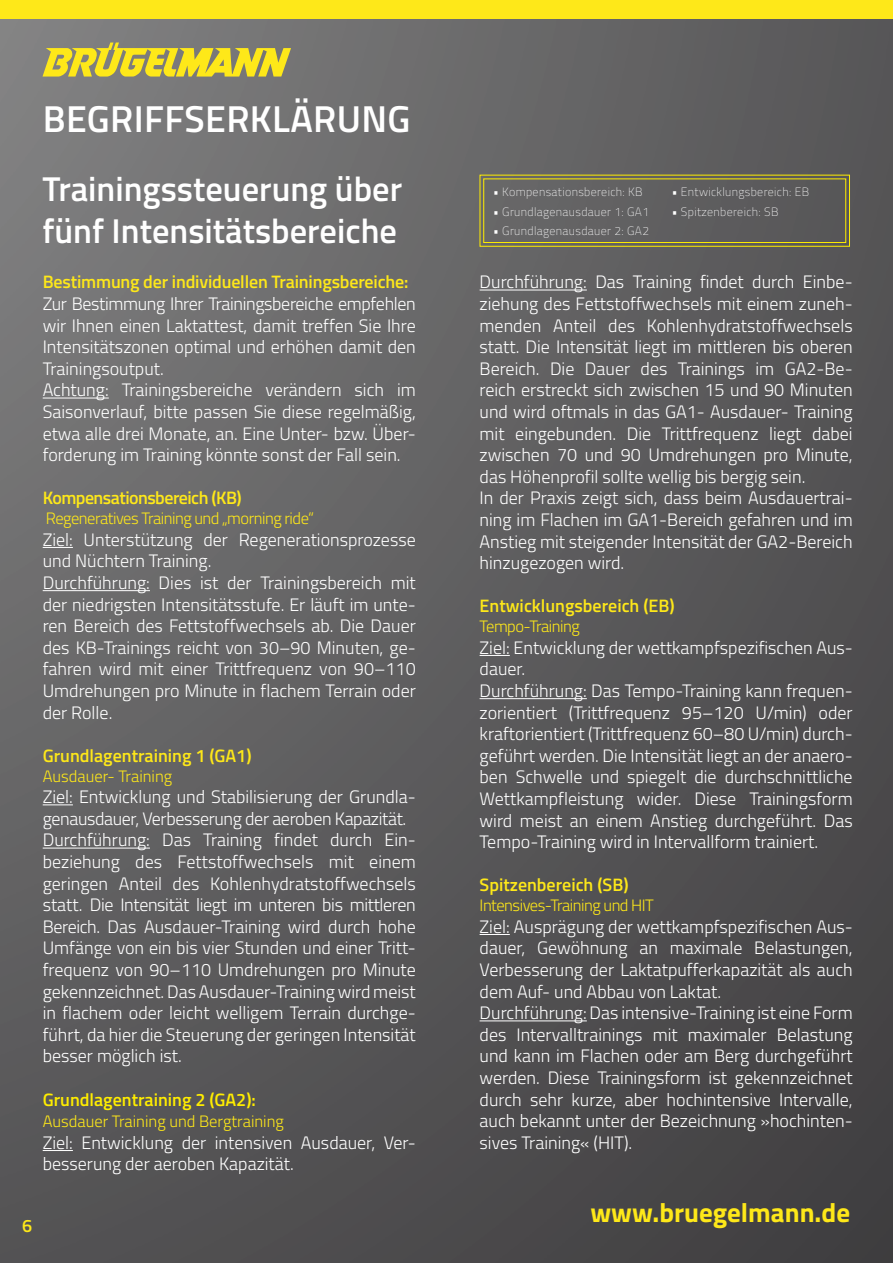
<style>
.page{position:relative;width:893px;height:1263px;background:#fff}
.page>*{position:absolute;margin:0;border:0;box-sizing:border-box;transform-origin:0 0}
.t1{font:600 37.5px "Titillium Web";letter-spacing:.01em;color:#fff}
.t2{font:600 34.5px/41.4px "Titillium Web";color:#fff}
.t3{font:700 27px "Titillium Web";color:#fee819}
.t4{font:300 18px/21.6px "Titillium Web";color:#fff}
.t5{font:600 18px "Titillium Web";letter-spacing:-.01em;color:#fee819}
.t6{font:600 18px "Titillium Web";color:#ffed00}
.t7{font:600 18px "Titillium Web";letter-spacing:-.03em;color:#fee819}
.t8{font:300 16.5px "Titillium Web";letter-spacing:-.03em;color:#fee819}
.t9{font:300 16.5px "Titillium Web";color:#fee819}
.t10{font:100 12px "Titillium Web";letter-spacing:.03em;color:#fff}
</style>
<div class="page">
<img style="left:0;top:18px;width:893px;height:1245px">
<div style="left:0;top:0;width:893px;height:18px;background:#fee819"></div>
<svg style="left:479px;top:174px;width:371px;height:73px;background:#65635c"></svg>
<div style="left:483px;top:178px;width:363px;height:65px;border:1px solid #ffed00"></div>
<hr style="left:43px;top:398px;width:66px;height:1px;background:#fff">
<hr style="left:43px;top:547px;width:30px;height:1px;background:#fff">
<hr style="left:43px;top:590px;width:107px;height:1px;background:#fff">
<hr style="left:43px;top:805px;width:30px;height:1px;background:#fff">
<hr style="left:43px;top:848px;width:107px;height:1px;background:#fff">
<hr style="left:43px;top:1150px;width:30px;height:1px;background:#fff">
<hr style="left:480px;top:290px;width:107px;height:1px;background:#fff">
<hr style="left:480px;top:655px;width:30px;height:1px;background:#fff">
<hr style="left:480px;top:698px;width:107px;height:1px;background:#fff">
<hr style="left:480px;top:934px;width:30px;height:1px;background:#fff">
<hr style="left:480px;top:1021px;width:107px;height:1px;background:#fff">
<svg style="left:43px;top:43px;width:248px;height:34px;background:#c7ba41"></svg>
<h1 class="t1" style="left:43px;top:90px;width:369px">BEGRIFFSERKLÄRUNG</h1>
<h2 class="t2" style="left:43px;top:167px;width:361px">Trainingssteuerung über fünf Intensitätsbereiche</h2>
<p class="t10" style="left:493px;top:184px;width:151px">• Kompensationsbereich: KB</p>
<p class="t10" style="left:493px;top:203px;width:158px">• Grundlagenausdauer 1: GA1</p>
<p class="t10" style="left:493px;top:223px;width:158px">• Grundlagenausdauer 2: GA2</p>
<p class="t10" style="left:672px;top:184px;width:139px">• Entwicklungsbereich: EB</p>
<p class="t10" style="left:672px;top:203px;width:108px">• Spitzenbereich: SB</p>
<p class="t5" style="left:43px;top:268px;width:367px">Bestimmung der individuellen Trainingsbereiche:</p>
<p class="t4" style="left:43px;top:292px;width:375px">Zur Bestimmung Ihrer Trainingsbereiche empfehlen wir Ihnen einen Laktattest, damit treffen Sie Ihre Intensitätszonen optimal und erhöhen damit den Trainingsoutput.<br>Achtung: Trainingsbereiche verändern sich im Saisonverlauf, bitte passen Sie diese regelmäßig, etwa alle drei Monate, an. Eine Unter- bzw. Über&shy;forderung im Training könnte sonst der Fall sein.</p>
<p class="t7" style="left:43px;top:484px;width:201px">Kompensationsbereich (KB)</p>
<p class="t8" style="left:46px;top:506px;width:270px">Regeneratives Training und „morning ride“</p>
<p class="t4" style="left:43px;top:528px;width:375px">Ziel: Unterstützung der Regenerationsprozesse und Nüchtern Training.<br>Durchführung: Dies ist der Trainingsbereich mit der niedrigsten Intensitätsstufe. Er läuft im unte&shy;ren Bereich des Fettstoffwechsels ab. Die Dauer des KB-Trainings reicht von 30–90 Minuten, ge&shy;fahren wird mit einer Trittfrequenz von 90–110<br>Umdrehungen pro Minute in flachem Terrain oder der Rolle.</p>
<p class="t5" style="left:43px;top:742px;width:210px">Grundlagentraining 1 (GA1)</p>
<p class="t9" style="left:43px;top:764px;width:131px">Ausdauer- Training</p>
<p class="t4" style="left:43px;top:785px;width:375px">Ziel: Entwicklung und Stabilisierung der Grundla&shy;genausdauer, Verbesserung der aeroben Kapazität.<br>Durchführung: Das Training findet durch Ein&shy;beziehung des Fettstoffwechsels mit einem geringen Anteil des Kohlenhydratstoffwechsels statt. Die Intensität liegt im unteren bis mittleren Bereich. Das Ausdauer-Training wird durch hohe Umfänge von ein bis vier Stunden und einer Tritt&shy;frequenz von 90–110 Umdrehungen pro Minute gekennzeichnet. Das Ausdauer-Training wird meist in flachem oder leicht welligem Terrain durchge&shy;führt, da hier die Steuerung der geringen Intensität besser möglich ist.</p>
<p class="t6" style="left:43px;top:1086px;width:215px">Grundlagentraining 2 (GA2):</p>
<p class="t9" style="left:43px;top:1109px;width:243px">Ausdauer Training und Bergtraining</p>
<p class="t4" style="left:43px;top:1131px;width:375px">Ziel: Entwicklung der intensiven Ausdauer, Ver&shy;besserung der aeroben Kapazität.</p>
<p class="t5" style="left:22px;top:1212px;width:12px">6</p>
<p class="t4" style="left:480px;top:270px;width:375px">Durchführung: Das Training findet durch Einbe&shy;ziehung des Fettstoffwechsels mit einem zuneh&shy;menden Anteil des Kohlenhydratstoffwechsels statt. Die Intensität liegt im mittleren bis oberen Bereich. Die Dauer des Trainings im GA2-Be&shy;reich erstreckt sich zwischen 15 und 90 Minuten und wird oftmals in das GA1- Ausdauer- Training mit eingebunden. Die Trittfrequenz liegt dabei zwischen 70 und 90 Umdrehungen pro Minute, das Höhenprofil sollte wellig bis bergig sein.<br>In der Praxis zeigt sich, dass beim Ausdauertrai&shy;ning im Flachen im GA1-Bereich gefahren und im Anstieg mit steigender Intensität der GA2-Bereich hinzugezogen wird.</p>
<p class="t5" style="left:480px;top:592px;width:197px">Entwicklungsbereich (EB)</p>
<p class="t8" style="left:480px;top:614px;width:102px">Tempo-Training</p>
<p class="t4" style="left:480px;top:636px;width:375px">Ziel: Entwicklung der wettkampfspezifischen Aus&shy;dauer.<br>Durchführung: Das Tempo-Training kann frequen&shy;zorientiert (Trittfrequenz 95–120 U/min) oder kraftorientiert (Trittfrequenz 60–80 U/min) durch&shy;geführt werden. Die Intensität liegt an der anaero&shy;ben Schwelle und spiegelt die durchschnittliche Wettkampfleistung wider. Diese Trainingsform wird meist an einem Anstieg durchgeführt. Das Tempo-Training wird in Intervallform trainiert.</p>
<p class="t5" style="left:480px;top:871px;width:151px">Spitzenbereich (SB)</p>
<p class="t8" style="left:480px;top:893px;width:176px">Intensives-Training und HIT</p>
<p class="t4" style="left:480px;top:915px;width:375px">Ziel: Ausprägung der wettkampfspezifischen Aus&shy;dauer, Gewöhnung an maximale Belastungen, Verbesserung der Laktatpufferkapazität als auch dem Auf- und Abbau von Laktat.<br>Durchführung: Das intensive-Training ist eine Form des Intervalltrainings mit maximaler Belastung und kann im Flachen oder am Berg durchgeführt werden. Diese Trainingsform ist gekennzeichnet durch sehr kurze, aber hochintensive Intervalle, auch bekannt unter der Bezeichnung »hochinten&shy;sives Training« (HIT).</p>
<h3 class="t3" style="left:590px;top:1191px;width:261px">www.bruegelmann.de</h3>
</div>
